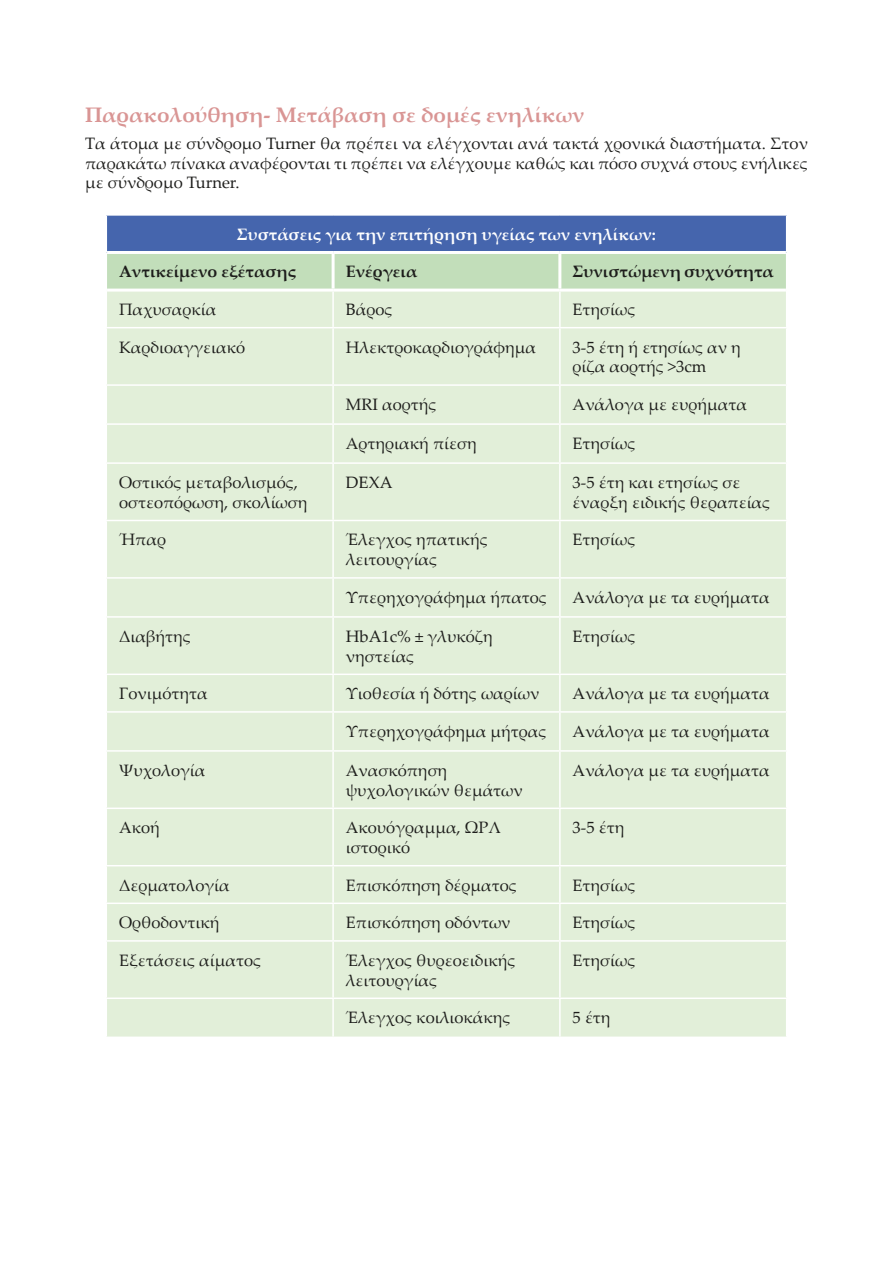
<style>
.page{position:relative;width:893px;height:1263px;background:#fff}
.page>*{position:absolute;margin:0;border:0;box-sizing:border-box;transform-origin:0 0}
.T_Heading_2{font:700 21px "Palatino Linotype";color:#d99594}
.Heading_1{font:16.5px/19.8px "Palatino Linotype";color:#1d1d1b}
.Heading_2{font:16.5px/19.8px "Palatino Linotype";color:#1d1d1b;text-align:justify}
.Heading_1-2{font:700 16.5px "Palatino Linotype";color:#1d1d1b}
.Heading_1-3{font:700 16.5px "Palatino Linotype";color:#fff}
</style>
<div class="page">
<div style="left:106px;top:215px;width:681px;height:37px;background:#4565ad"></div>
<div style="left:107px;top:254px;width:679px;height:35px;background:#c2deba"></div>
<div style="left:107px;top:292px;width:679px;height:744px;background:#e2efd9"></div>
<hr style="left:332px;top:292px;width:2px;height:35px;background:#fff">
<hr style="left:559px;top:292px;width:2px;height:35px;background:#fff">
<hr style="left:106px;top:327px;width:227px;height:1px;background:#fff">
<hr style="left:333px;top:327px;width:227px;height:1px;background:#fff">
<hr style="left:332px;top:328px;width:2px;height:56px;background:#fff">
<hr style="left:560px;top:327px;width:227px;height:1px;background:#fff">
<hr style="left:559px;top:328px;width:2px;height:56px;background:#fff">
<hr style="left:106px;top:384px;width:227px;height:2px;background:#fff">
<hr style="left:333px;top:384px;width:227px;height:2px;background:#fff">
<hr style="left:332px;top:386px;width:2px;height:37px;background:#fff">
<hr style="left:560px;top:384px;width:227px;height:2px;background:#fff">
<hr style="left:559px;top:386px;width:2px;height:37px;background:#fff">
<hr style="left:106px;top:423px;width:227px;height:2px;background:#fff">
<hr style="left:333px;top:423px;width:227px;height:2px;background:#fff">
<hr style="left:332px;top:425px;width:2px;height:37px;background:#fff">
<hr style="left:560px;top:423px;width:227px;height:2px;background:#fff">
<hr style="left:559px;top:425px;width:2px;height:37px;background:#fff">
<hr style="left:106px;top:462px;width:227px;height:2px;background:#fff">
<hr style="left:333px;top:462px;width:227px;height:2px;background:#fff">
<hr style="left:332px;top:464px;width:2px;height:56px;background:#fff">
<hr style="left:560px;top:462px;width:227px;height:2px;background:#fff">
<hr style="left:559px;top:464px;width:2px;height:56px;background:#fff">
<hr style="left:106px;top:520px;width:227px;height:1px;background:#fff">
<hr style="left:333px;top:520px;width:227px;height:1px;background:#fff">
<hr style="left:332px;top:521px;width:2px;height:56px;background:#fff">
<hr style="left:560px;top:520px;width:227px;height:1px;background:#fff">
<hr style="left:559px;top:521px;width:2px;height:56px;background:#fff">
<hr style="left:106px;top:577px;width:227px;height:2px;background:#fff">
<hr style="left:333px;top:577px;width:227px;height:2px;background:#fff">
<hr style="left:332px;top:579px;width:2px;height:37px;background:#fff">
<hr style="left:560px;top:577px;width:227px;height:2px;background:#fff">
<hr style="left:559px;top:579px;width:2px;height:37px;background:#fff">
<hr style="left:106px;top:616px;width:227px;height:2px;background:#fff">
<hr style="left:333px;top:616px;width:227px;height:2px;background:#fff">
<hr style="left:332px;top:618px;width:2px;height:55px;background:#fff">
<hr style="left:560px;top:616px;width:227px;height:2px;background:#fff">
<hr style="left:559px;top:618px;width:2px;height:55px;background:#fff">
<hr style="left:106px;top:673px;width:227px;height:2px;background:#fff">
<hr style="left:333px;top:673px;width:227px;height:2px;background:#fff">
<hr style="left:332px;top:675px;width:2px;height:36px;background:#fff">
<hr style="left:560px;top:673px;width:227px;height:2px;background:#fff">
<hr style="left:559px;top:675px;width:2px;height:36px;background:#fff">
<hr style="left:106px;top:711px;width:227px;height:2px;background:#fff">
<hr style="left:333px;top:711px;width:227px;height:2px;background:#fff">
<hr style="left:332px;top:713px;width:2px;height:37px;background:#fff">
<hr style="left:560px;top:711px;width:227px;height:2px;background:#fff">
<hr style="left:559px;top:713px;width:2px;height:37px;background:#fff">
<hr style="left:106px;top:750px;width:227px;height:2px;background:#fff">
<hr style="left:333px;top:750px;width:227px;height:2px;background:#fff">
<hr style="left:332px;top:752px;width:2px;height:55px;background:#fff">
<hr style="left:560px;top:750px;width:227px;height:2px;background:#fff">
<hr style="left:559px;top:752px;width:2px;height:55px;background:#fff">
<hr style="left:106px;top:807px;width:227px;height:2px;background:#fff">
<hr style="left:333px;top:807px;width:227px;height:2px;background:#fff">
<hr style="left:332px;top:809px;width:2px;height:56px;background:#fff">
<hr style="left:560px;top:807px;width:227px;height:2px;background:#fff">
<hr style="left:559px;top:809px;width:2px;height:56px;background:#fff">
<hr style="left:106px;top:865px;width:227px;height:1px;background:#fff">
<hr style="left:333px;top:865px;width:227px;height:1px;background:#fff">
<hr style="left:332px;top:866px;width:2px;height:36px;background:#fff">
<hr style="left:560px;top:865px;width:227px;height:1px;background:#fff">
<hr style="left:559px;top:866px;width:2px;height:36px;background:#fff">
<hr style="left:106px;top:902px;width:227px;height:2px;background:#fff">
<hr style="left:333px;top:902px;width:227px;height:2px;background:#fff">
<hr style="left:332px;top:904px;width:2px;height:36px;background:#fff">
<hr style="left:560px;top:902px;width:227px;height:2px;background:#fff">
<hr style="left:559px;top:904px;width:2px;height:36px;background:#fff">
<hr style="left:106px;top:940px;width:227px;height:2px;background:#fff">
<hr style="left:333px;top:940px;width:227px;height:2px;background:#fff">
<hr style="left:332px;top:942px;width:2px;height:55px;background:#fff">
<hr style="left:560px;top:940px;width:227px;height:2px;background:#fff">
<hr style="left:559px;top:942px;width:2px;height:55px;background:#fff">
<hr style="left:106px;top:997px;width:227px;height:2px;background:#fff">
<hr style="left:333px;top:997px;width:227px;height:2px;background:#fff">
<hr style="left:332px;top:999px;width:2px;height:37px;background:#fff">
<hr style="left:560px;top:997px;width:227px;height:2px;background:#fff">
<hr style="left:559px;top:999px;width:2px;height:37px;background:#fff">
<hr style="left:106px;top:214px;width:227px;height:2px;background:#fff">
<hr style="left:106px;top:216px;width:1px;height:36px;background:#fff">
<hr style="left:333px;top:214px;width:227px;height:2px;background:#fff">
<hr style="left:560px;top:214px;width:227px;height:2px;background:#fff">
<hr style="left:786px;top:216px;width:1px;height:36px;background:#fff">
<hr style="left:107px;top:251px;width:226px;height:3px;background:#fff">
<hr style="left:333px;top:251px;width:227px;height:3px;background:#fff">
<hr style="left:332px;top:254px;width:3px;height:35px;background:#fff">
<hr style="left:560px;top:251px;width:226px;height:3px;background:#fff">
<hr style="left:558px;top:254px;width:3px;height:35px;background:#fff">
<p class="T_Heading_2" style="left:85px;top:100px;width:501px">Παρακολούθηση- Μετάβαση σε δομές ενηλίκων</p>
<p class="Heading_2" style="left:85px;top:133px;width:724px">Τα άτομα με σύνδρομο Turner θα πρέπει να ελέγχονται ανά τακτά χρονικά διαστήματα. Στον παρακάτω πίνακα αναφέρονται τι πρέπει να ελέγχουμε καθώς και πόσο συχνά στους ενήλικες με σύνδρομο Turner.</p>
<p class="Heading_1-3" style="left:237px;top:222px;width:421px">Συστάσεις για την επιτήρηση υγείας των ενηλίκων:</p>
<p class="Heading_1-2" style="left:119px;top:260px;width:179px">Αντικείμενο εξέτασης</p>
<p class="Heading_1-2" style="left:346px;top:260px;width:73px">Ενέργεια</p>
<p class="Heading_1-2" style="left:573px;top:260px;width:203px">Συνιστώμενη συχνότητα</p>
<p class="Heading_1" style="left:119px;top:299px;width:99px">Παχυσαρκία</p>
<p class="Heading_1" style="left:346px;top:299px;width:48px">Βάρος</p>
<p class="Heading_1" style="left:573px;top:299px;width:64px">Ετησίως</p>
<p class="Heading_1" style="left:119px;top:336px;width:128px">Καρδιοαγγειακό</p>
<p class="Heading_1" style="left:346px;top:336px;width:192px">Ηλεκτροκαρδιογράφημα</p>
<p class="Heading_1" style="left:573px;top:336px;width:170px">3-5 έτη ή ετησίως αν η ρίζα αορτής &gt;3cm</p>
<p class="Heading_1" style="left:346px;top:394px;width:92px">ΜRI αορτής</p>
<p class="Heading_1" style="left:573px;top:394px;width:176px">Ανάλογα με ευρήματα</p>
<p class="Heading_1" style="left:346px;top:433px;width:132px">Αρτηριακή πίεση</p>
<p class="Heading_1" style="left:573px;top:433px;width:64px">Ετησίως</p>
<p class="Heading_1" style="left:119px;top:472px;width:190px">Οστικός μεταβολισμός, οστεοπόρωση, σκολίωση</p>
<p class="Heading_1" style="left:346px;top:472px;width:48px">DEXA</p>
<p class="Heading_1" style="left:573px;top:472px;width:199px">3-5 έτη και ετησίως σε έναρξη ειδικής θεραπείας</p>
<p class="Heading_1" style="left:119px;top:529px;width:48px">Ήπαρ</p>
<p class="Heading_1" style="left:346px;top:529px;width:143px">Έλεγχος ηπατικής λειτουργίας</p>
<p class="Heading_1" style="left:573px;top:529px;width:64px">Ετησίως</p>
<p class="Heading_1" style="left:346px;top:587px;width:203px">Υπερηχογράφημα ήπατος</p>
<p class="Heading_1" style="left:573px;top:587px;width:199px">Ανάλογα με τα ευρήματα</p>
<p class="Heading_1" style="left:119px;top:626px;width:73px">Διαβήτης</p>
<p class="Heading_1" style="left:346px;top:626px;width:148px">HbA1c% ± γλυκόζη νηστείας</p>
<p class="Heading_1" style="left:573px;top:626px;width:64px">Ετησίως</p>
<p class="Heading_1" style="left:119px;top:683px;width:90px">Γονιμότητα</p>
<p class="Heading_1" style="left:346px;top:683px;width:195px">Υιοθεσία ή δότης ωαρίων</p>
<p class="Heading_1" style="left:573px;top:683px;width:199px">Ανάλογα με τα ευρήματα</p>
<p class="Heading_1" style="left:346px;top:720px;width:202px">Υπερηχογράφημα μήτρας</p>
<p class="Heading_1" style="left:573px;top:720px;width:199px">Ανάλογα με τα ευρήματα</p>
<p class="Heading_1" style="left:119px;top:760px;width:88px">Ψυχολογία</p>
<p class="Heading_1" style="left:346px;top:760px;width:178px">Ανασκόπηση ψυχολογικών θεμάτων</p>
<p class="Heading_1" style="left:573px;top:760px;width:199px">Ανάλογα με τα ευρήματα</p>
<p class="Heading_1" style="left:119px;top:817px;width:42px">Ακοή</p>
<p class="Heading_1" style="left:346px;top:817px;width:156px">Ακουόγραμμα, ΩΡΛ ιστορικό</p>
<p class="Heading_1" style="left:573px;top:817px;width:53px">3-5 έτη</p>
<p class="Heading_1" style="left:119px;top:874px;width:112px">Δερματολογία</p>
<p class="Heading_1" style="left:346px;top:874px;width:172px">Επισκόπηση δέρματος</p>
<p class="Heading_1" style="left:573px;top:874px;width:64px">Ετησίως</p>
<p class="Heading_1" style="left:119px;top:912px;width:102px">Ορθοδοντική</p>
<p class="Heading_1" style="left:346px;top:912px;width:166px">Επισκόπηση οδόντων</p>
<p class="Heading_1" style="left:573px;top:912px;width:64px">Ετησίως</p>
<p class="Heading_1" style="left:119px;top:949px;width:143px">Εξετάσεις αίματος</p>
<p class="Heading_1" style="left:346px;top:949px;width:171px">Έλεγχος θυρεοειδικής λειτουργίας</p>
<p class="Heading_1" style="left:573px;top:949px;width:64px">Ετησίως</p>
<p class="Heading_1" style="left:346px;top:1007px;width:166px">Έλεγχος κοιλιοκάκης</p>
<p class="Heading_1" style="left:573px;top:1007px;width:39px">5 έτη</p>
</div>
